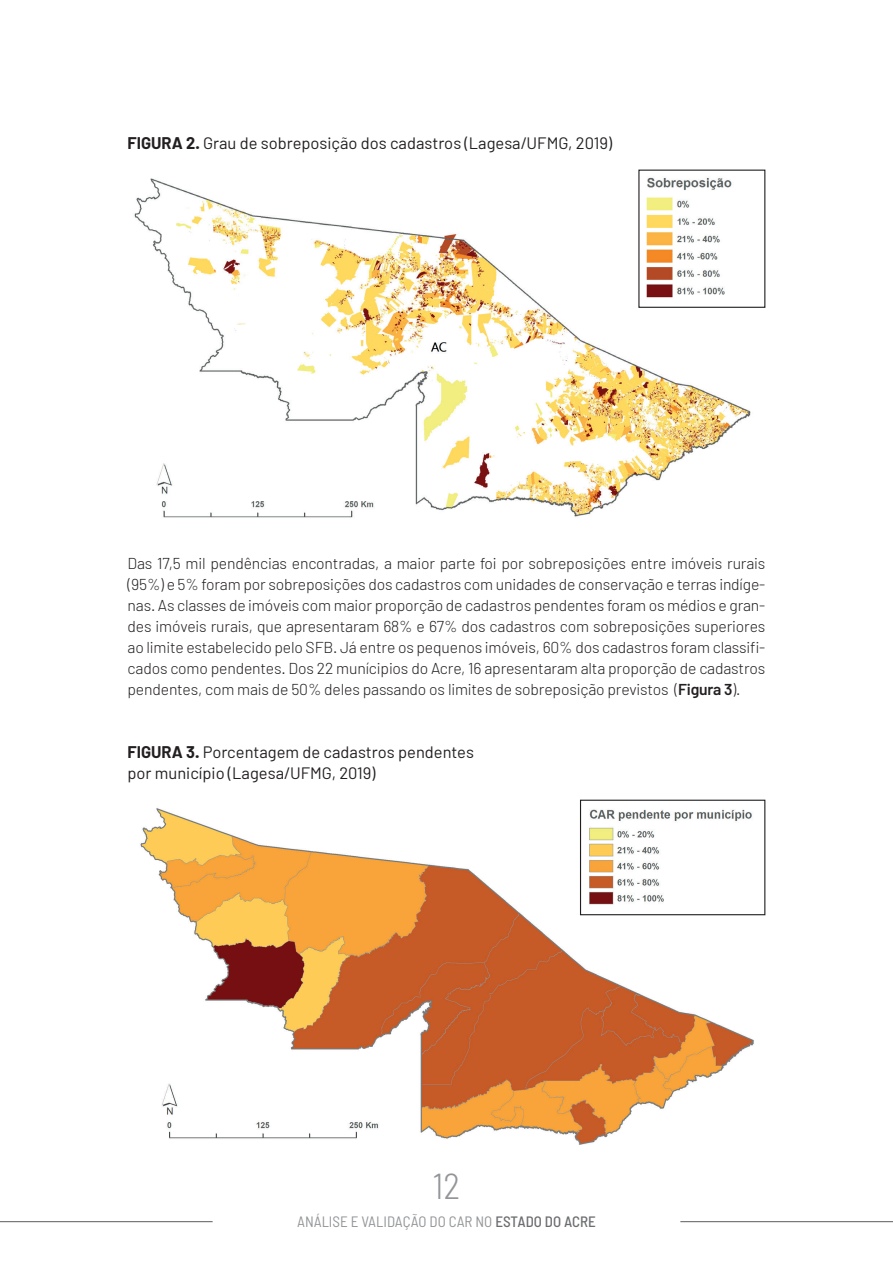
<style>
.page{position:relative;width:893px;height:1263px;background:#fff}
.page>*{position:absolute;margin:0;border:0;box-sizing:border-box;transform-origin:0 0}
.t1{font:300 semi-condensed 36px "Barlow";color:#939598}
.t2{font:16.5px/21px "Barlow";color:#231f20}
.t3{font:300 15.75px/21px "Barlow";letter-spacing:-.01em;color:#231f20;text-align:justify}
.t4{font:semi-condensed 15px "Barlow";color:#939598}
.s1{font-weight:700}
.s2{font-weight:600}
.s3{font-weight:500;color:#6c6d70}
</style>
<div class="page">
<hr style="left:0;top:1221px;width:213px;height:1px;background:#6c6d70">
<hr style="left:680px;top:1221px;width:213px;height:1px;background:#6c6d70">
<img style="left:134px;top:178px;width:617px;height:340px">
<img style="left:640px;top:177px;width:111px;height:129px">
<img style="left:140px;top:808px;width:625px;height:337px">
<img style="left:582px;top:808px;width:181px;height:105px">
<div style="left:580px;top:800px;width:185px;height:115px;border:1px solid #231f20"></div>
<p class="t2" style="left:128px;top:132px;width:486px"><span class="s1">FIGURA 2.</span> Grau de sobreposição dos cadastros (Lagesa/UFMG, 2019)</p>
<p class="t3" style="left:128px;top:552px;width:639px">Das 17,5 mil pendências encontradas, a maior parte foi por sobreposições entre imóveis rurais (95%) e 5% foram por sobreposições dos cadastros com unidades de conservação e terras indíge&shy;nas. As classes de imóveis com maior proporção de cadastros pendentes foram os médios e gran&shy;des imóveis rurais, que apresentaram 68% e 67% dos cadastros com sobreposições superiores ao limite estabelecido pelo SFB. Já entre os pequenos imóveis, 60% dos cadastros foram classifi&shy;cados como pendentes. Dos 22 munícipios do Acre, 16 apresentaram alta proporção de cadastros pendentes, com mais de 50% deles passando os limites de sobreposição previstos (<span class="s2">Figura 3</span>).</p>
<p class="t2" style="left:128px;top:741px;width:348px"><span class="s1">FIGURA 3.</span> Porcentagem de cadastros pendentes por município (Lagesa/UFMG, 2019)</p>
<h1 class="t1" style="left:433px;top:1164px;width:29px">12</h1>
<p class="t4" style="left:297px;top:1212px;width:300px">ANÁLISE E VALIDAÇÃO DO CAR NO <span class="s3">ESTADO DO ACRE</span></p>
</div>
